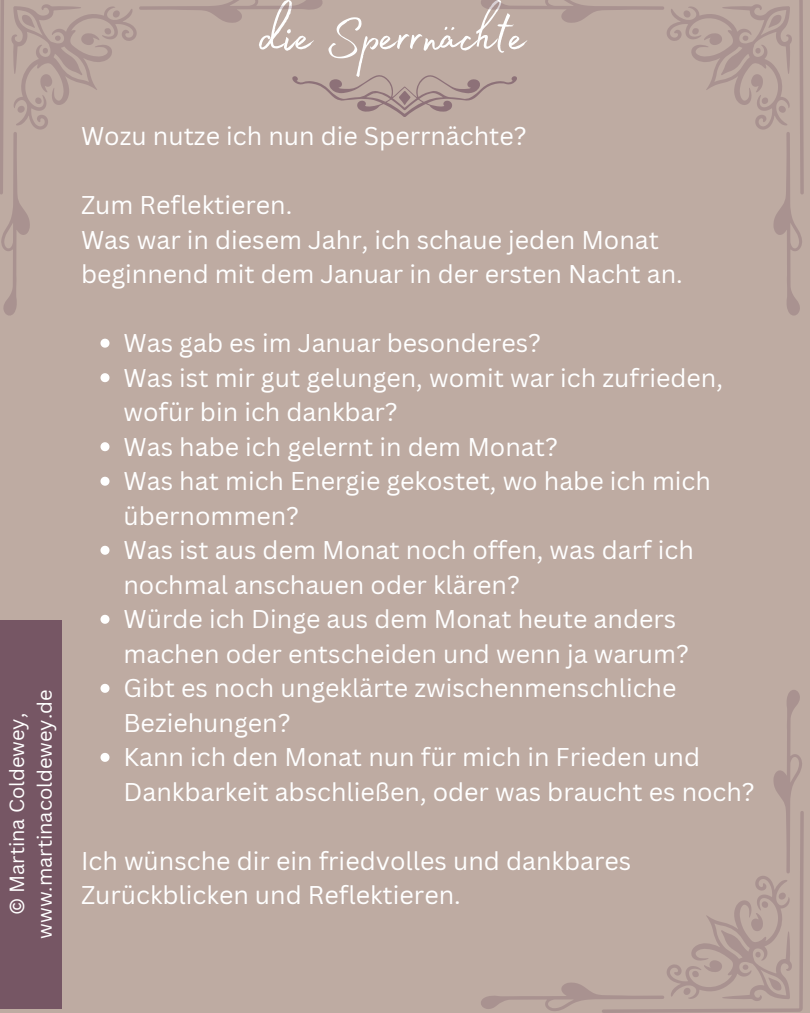
<style>
.page{position:relative;width:810px;height:1013px;background:#fff}
.page>*{position:absolute;margin:0;border:0;box-sizing:border-box;transform-origin:0 0}
.t1{font:66px "Madelyn Fill";color:#fff}
.t2{font:25px/34.5px "Canva Sans";color:#fff}
.t3{font:20px/27.8px "Canva Sans";color:#fff;text-align:center}
</style>
<div class="page">
<div style="left:0;top:0;width:810px;height:1012px;background:#beaba2"></div>
<div style="left:0;top:620px;width:62px;height:388px;background:#765664"></div>
<svg style="left:323px;top:75px;width:158px;height:42px"></svg>
<svg style="left:481px;top:0;width:323px;height:316px"></svg>
<svg style="left:100px;top:339px;width:10px;height:9px"></svg>
<svg style="left:100px;top:373px;width:10px;height:9px"></svg>
<svg style="left:100px;top:442px;width:10px;height:9px"></svg>
<svg style="left:100px;top:477px;width:10px;height:9px"></svg>
<svg style="left:100px;top:546px;width:10px;height:9px"></svg>
<svg style="left:100px;top:615px;width:10px;height:9px"></svg>
<svg style="left:100px;top:684px;width:10px;height:9px"></svg>
<svg style="left:100px;top:753px;width:10px;height:9px"></svg>
<svg style="left:0;top:0;width:323px;height:316px"></svg>
<svg style="left:481px;top:690px;width:323px;height:322px"></svg>
<p class="t3" style="left:3px;top:938px;width:251px;rotate:-90deg">© Martina Coldewey, www.martinacoldewey.de</p>
<p class="t1" style="left:259px;top:-14px;width:269px">die Sperrnächte</p>
<h1 class="t2" style="left:81px;top:118px;width:447px">Wozu nutze ich nun die Sperrnächte?</h1>
<p class="t2" style="left:81px;top:187px;width:603px">Zum Reflektieren.<br>Was war in diesem Jahr, ich schaue jeden Monat beginnend mit dem Januar in der ersten Nacht an.</p>
<h2 class="t2" style="left:123px;top:325px;width:419px">Was gab es im Januar besonderes?</h2>
<h2 class="t2" style="left:123px;top:360px;width:601px">Was ist mir gut gelungen, womit war ich zufrieden, wofür bin ich dankbar?</h2>
<p class="t2" style="left:123px;top:429px;width:436px">Was habe ich gelernt in dem Monat?</p>
<p class="t2" style="left:123px;top:463px;width:589px">Was hat mich Energie gekostet, wo habe ich mich übernommen?</p>
<p class="t2" style="left:123px;top:532px;width:572px">Was ist aus dem Monat noch offen, was darf ich nochmal anschauen oder klären?</p>
<p class="t2" style="left:123px;top:601px;width:567px">Würde ich Dinge aus dem Monat heute anders machen oder entscheiden und wenn ja warum?</p>
<p class="t2" style="left:123px;top:670px;width:554px">Gibt es noch ungeklärte zwischenmenschliche<br>Beziehungen?</p>
<p class="t2" style="left:123px;top:739px;width:633px">Kann ich den Monat nun für mich in Frieden und<br>Dankbarkeit abschließen, oder was braucht es noch?</p>
<p class="t2" style="left:81px;top:843px;width:552px">Ich wünsche dir ein friedvolles und dankbares<br>Zurückblicken und Reflektieren.</p>
</div>
